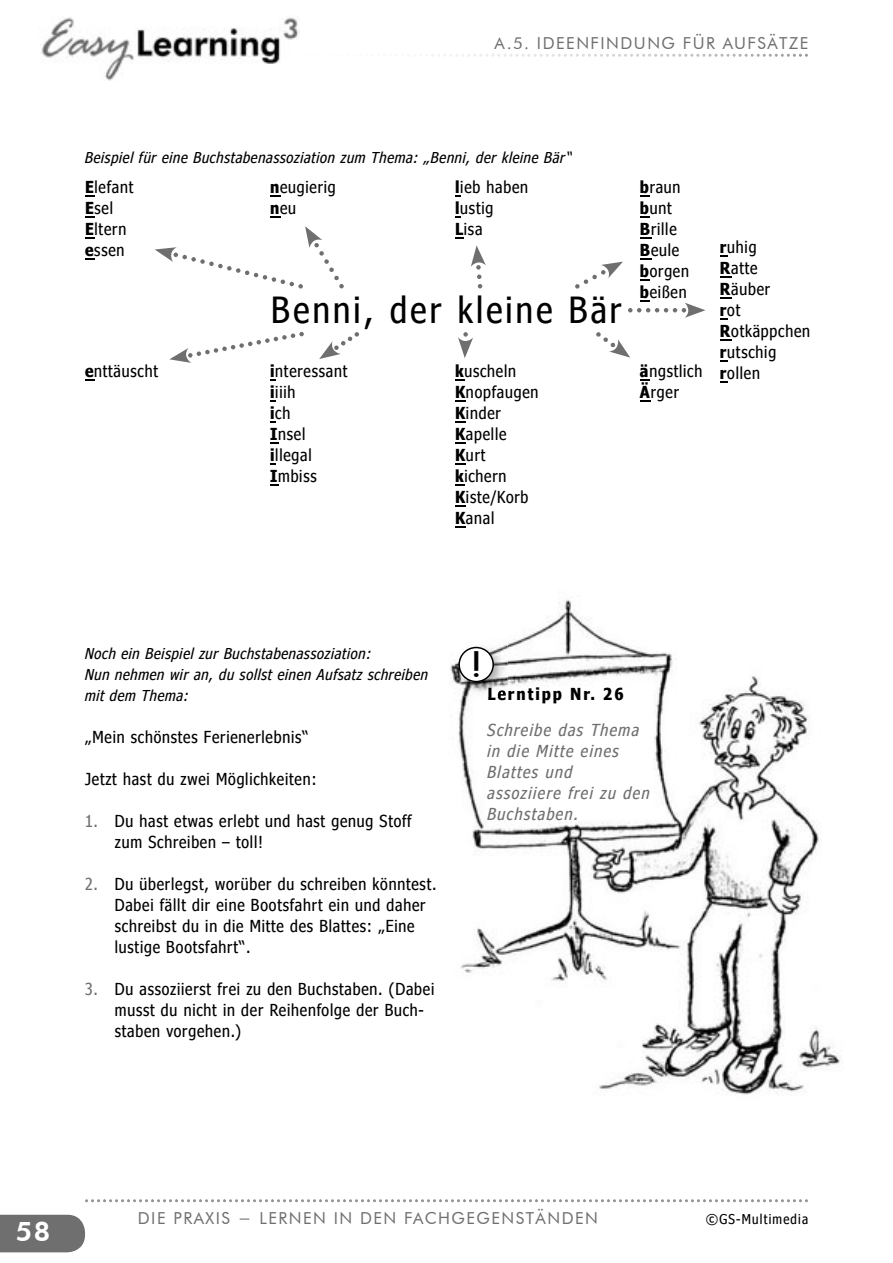
<style>
.page{position:relative;width:893px;height:1263px;background:#fff}
.page>*{position:absolute;margin:0;border:0;box-sizing:border-box;transform-origin:0 0}
.t1{font:36px "Nina";letter-spacing:.09em;color:#000}
.t2{font:500 36px "Futura BT";color:#000}
.t3{font:800 27px "Futura BT";color:#fff}
.t4{font:16.5px/21px "Nina";letter-spacing:.05em;color:#000}
.t5{font:italic 16.5px/21px "Nina";letter-spacing:.09em;color:#6f6f6f}
.t6{font:16.5px "Futura BT";letter-spacing:.09em;color:#6f6f6f}
.t7{font:700 16.5px "Nina";letter-spacing:.12em;color:#000}
.t8{font:italic 15px/21px "Nina";letter-spacing:.05em;color:#000}
.t9{font:13.5px "Nina";letter-spacing:.09em;color:#000}
.s1{font-weight:700}
.s2{color:#6f6f6f}
</style>
<div class="page">
<svg style="left:432px;top:54px;width:376px;height:3px"></svg>
<svg style="left:85px;top:1199px;width:723px;height:3px"></svg>
<div style="left:0;top:1215px;width:85px;height:37px;background:#6f6f6f"></div>
<img style="left:41px;top:17px;width:258px;height:63px">
<svg style="left:155px;top:226px;width:189px;height:63px"></svg>
<svg style="left:471px;top:245px;width:15px;height:43px"></svg>
<svg style="left:575px;top:262px;width:48px;height:27px"></svg>
<svg style="left:628px;top:301px;width:77px;height:17px"></svg>
<svg style="left:596px;top:332px;width:34px;height:26px"></svg>
<svg style="left:458px;top:332px;width:15px;height:26px"></svg>
<svg style="left:319px;top:332px;width:40px;height:27px"></svg>
<svg style="left:169px;top:332px;width:135px;height:31px"></svg>
<img style="left:450px;top:600px;width:393px;height:495px">
<img style="left:453px;top:641px;width:55px;height:55px">
<img style="left:488px;top:687px;width:20px;height:9px">
<svg style="left:458px;top:647px;width:36px;height:35px"></svg>
<p class="t6" style="left:494px;top:33px;width:316px">A.5. IDEENFINDUNG FÜR AUFSÄTZE</p>
<p class="t8" style="left:85px;top:146px;width:488px">Beispiel für eine Buchstabenassoziation zum Thema: „Benni, der kleine Bär“</p>
<p class="t4" style="left:85px;top:176px;width:50px"><span class="s1">E</span>lefant<br><span class="s1">E</span>sel<br><span class="s1">E</span>ltern <span class="s1">e</span>ssen</p>
<p class="t4" style="left:270px;top:176px;width:67px"><span class="s1">n</span>eugierig <span class="s1">n</span>eu</p>
<p class="t4" style="left:455px;top:176px;width:75px"><span class="s1">l</span>ieb haben <span class="s1">l</span>ustig<br><span class="s1">L</span>isa</p>
<p class="t4" style="left:640px;top:176px;width:50px"><span class="s1">b</span>raun <span class="s1">b</span>unt<br><span class="s1">B</span>rille<br><span class="s1">B</span>eule <span class="s1">b</span>orgen <span class="s1">b</span>eißen</p>
<h1 class="t1" style="left:271px;top:287px;width:352px">Benni, der kleine Bär</h1>
<p class="t4" style="left:85px;top:360px;width:74px"><span class="s1">e</span>nttäuscht</p>
<p class="t4" style="left:270px;top:360px;width:79px"><span class="s1">i</span>nteressant <span class="s1">i</span>iiih<br><span class="s1">i</span>ch<br><span class="s1">I</span>nsel <span class="s1">i</span>llegal<br><span class="s1">I</span>mbiss</p>
<p class="t4" style="left:455px;top:360px;width:85px"><span class="s1">k</span>uscheln<br><span class="s1">K</span>nopfaugen<br><span class="s1">K</span>inder<br><span class="s1">K</span>apelle<br><span class="s1">K</span>urt <span class="s1">k</span>ichern<br><span class="s1">K</span>iste/Korb<br><span class="s1">K</span>anal</p>
<p class="t4" style="left:640px;top:360px;width:64px"><span class="s1">ä</span>ngstlich<br><span class="s1">Ä</span>rger</p>
<p class="t4" style="left:720px;top:236px;width:92px"><span class="s1">r</span>uhig<br><span class="s1">R</span>atte<br><span class="s1">R</span>äuber<br><span class="s1">r</span>ot<br><span class="s1">R</span>otkäppchen <span class="s1">r</span>utschig <span class="s1">r</span>ollen</p>
<p class="t8" style="left:85px;top:642px;width:344px">Noch ein Beispiel zur Buchstabenassoziation:<br>Nun nehmen wir an, du sollst einen Aufsatz schreiben mit dem Thema:</p>
<p class="t4" style="left:85px;top:726px;width:225px">„Mein schönstes Ferienerlebnis“</p>
<p class="t4" style="left:85px;top:768px;width:233px">Jetzt hast du zwei Möglichkeiten:</p>
<p class="t4" style="left:115px;top:810px;width:298px;text-indent:-30px"><span class="s2">1.</span> Du hast etwas erlebt und hast genug Stoff zum Schreiben – toll!</p>
<p class="t4" style="left:115px;top:873px;width:323px;text-indent:-30px"><span class="s2">2.</span> Du überlegst, worüber du schreiben könntest.<br>Dabei fällt dir eine Bootsfahrt ein und daher schreibst du in die Mitte des Blattes: „Eine lustige Bootsfahrt“.</p>
<p class="t4" style="left:115px;top:978px;width:321px;text-indent:-30px"><span class="s2">3.</span> Du assoziierst frei zu den Buchstaben. (Dabei musst du nicht in der Reihenfolge der Buch&shy;staben vorgehen.)</p>
<h1 class="t2" style="left:470px;top:642px;width:13px">!</h1>
<p class="t7" style="left:487px;top:683px;width:138px">Lerntipp Nr. 26</p>
<p class="t5" style="left:487px;top:719px;width:164px">Schreibe das Thema in die Mitte eines<br>Blattes und assoziiere frei zu den<br>Buchstaben.</p>
<h2 class="t3" style="left:16px;top:1215px;width:36px">58</h2>
<p class="t6" style="left:138px;top:1208px;width:462px">DIE PRAXIS − LERNEN IN DEN FACHGEGENSTÄNDEN</p>
<p class="t9" style="left:706px;top:1210px;width:104px">©GS-Multimedia</p>
</div>
